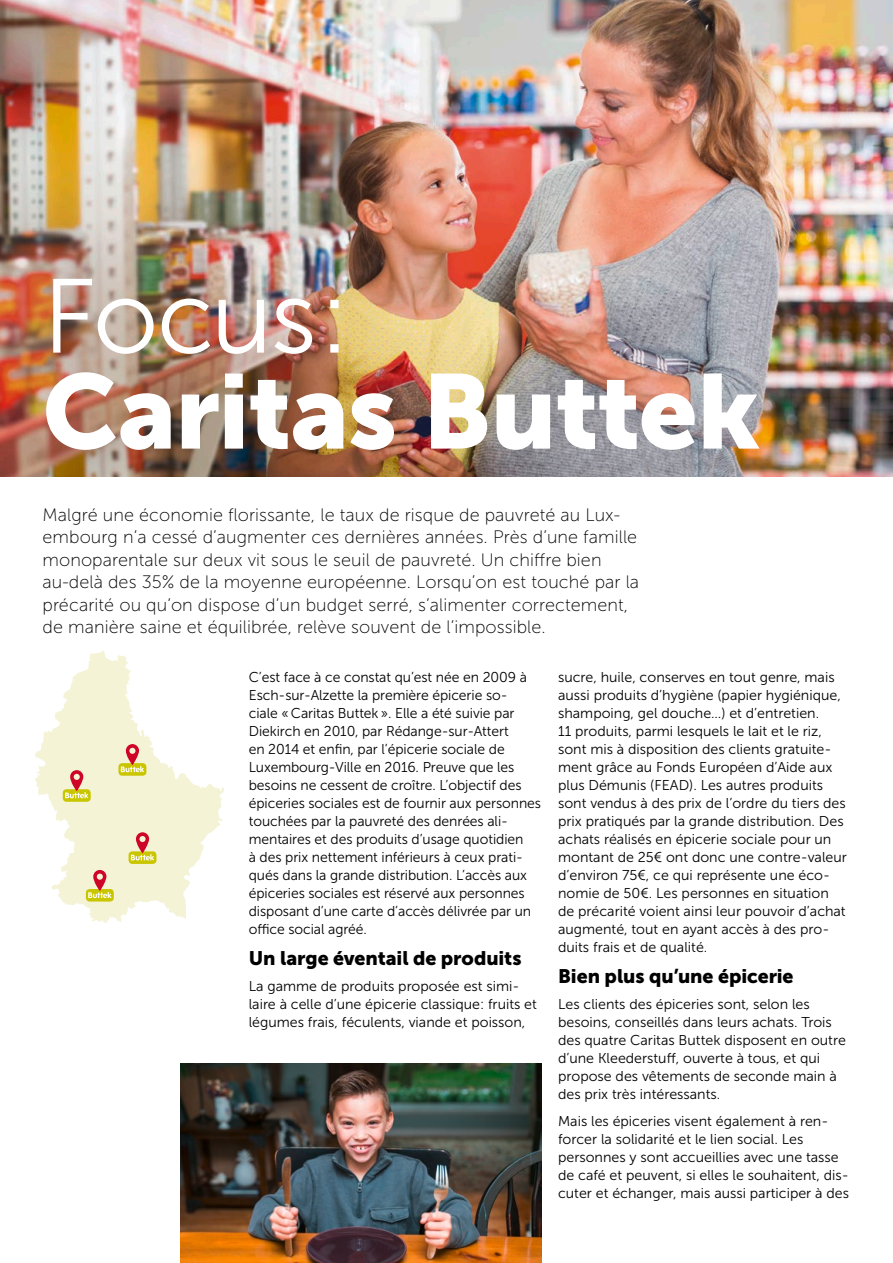
<style>
.page{position:relative;width:893px;height:1263px;background:#fff}
.page>*{position:absolute;margin:0;border:0;box-sizing:border-box;transform-origin:0 0}
.t1{font:105px "Museo Sans 900";letter-spacing:-.01em;color:#fff}
.t2{font:105px "Museo Sans 300";letter-spacing:-.03em;color:#fff}
.t3{font:19.5px "Museo Sans 900";letter-spacing:-.005em;color:#000}
.t4{font:18px/22.5px "Museo Sans 100";letter-spacing:.005em;color:#000}
.t5{font:14.25px/18px "Museo Sans 300";color:#000}
</style>
<div class="page">
<img style="left:0;top:0;width:893px;height:476px">
<img style="left:180px;top:1063px;width:361px;height:200px">
<svg style="left:35px;top:651px;width:189px;height:272px;fill:#f4f3d6"></svg>
<svg style="left:118px;top:763px;width:28px;height:13px"></svg>
<svg style="left:121px;top:744px;width:23px;height:28px"></svg>
<div style="left:86px;top:889px;width:28px;height:12px;background:#c9c600;border-radius:4px"></div>
<svg style="left:88px;top:870px;width:23px;height:28px"></svg>
<svg style="left:63px;top:789px;width:28px;height:13px"></svg>
<svg style="left:65px;top:770px;width:23px;height:28px"></svg>
<svg style="left:129px;top:851px;width:27px;height:13px"></svg>
<svg style="left:131px;top:832px;width:23px;height:28px"></svg>
<h1 class="t2" style="left:43px;top:260px;width:309px">Focus :</h1>
<h1 class="t1" style="left:43px;top:352px;width:719px">Caritas Buttek</h1>
<p class="t4" style="left:43px;top:503px;width:598px">Malgré une économie florissante, le taux de risque de pauvreté au Lux&shy;embourg n’a cessé d’augmenter ces dernières années. Près d’une famille monoparentale sur deux vit sous le seuil de pauvreté. Un chiffre bien au-delà des 35% de la moyenne européenne. Lorsqu’on est touché par la précarité ou qu’on dispose d’un budget serré, s’alimenter correctement, de manière saine et équilibrée, relève souvent de l’impossible.</p>
<p class="t5" style="left:249px;top:668px;width:294px">C’est face à ce constat qu’est née en 2009 à Esch-sur-Alzette la première épicerie so-<br>ciale « Caritas Buttek ». Elle a été suivie par Diekirch en 2010, par Rédange-sur-Attert<br>en 2014 et enfin, par l’épicerie sociale de Luxembourg-Ville en 2016. Preuve que les besoins ne cessent de croître. L’objectif des épiceries sociales est de fournir aux personnes touchées par la pauvreté des denrées ali&shy;mentaires et des produits d’usage quotidien<br>à des prix nettement inférieurs à ceux prati&shy;qués dans la grande distribution. L’accès aux épiceries sociales est réservé aux personnes disposant d’une carte d’accès délivrée par un office social agréé.</p>
<h2 class="t3" style="left:249px;top:947px;width:274px">Un large éventail de produits</h2>
<p class="t5" style="left:249px;top:977px;width:290px">La gamme de produits proposée est simi&shy;laire à celle d’une épicerie classique: fruits et légumes frais, féculents, viande et poisson,</p>
<p class="t5" style="left:558px;top:668px;width:290px">sucre, huile, conserves en tout genre, mais aussi produits d’hygiène (papier hygiénique, shampoing, gel douche…) et d’entretien.<br>11 produits, parmi lesquels le lait et le riz, sont mis à disposition des clients gratuite&shy;ment grâce au Fonds Européen d’Aide aux plus Démunis (FEAD). Les autres produits sont vendus à des prix de l’ordre du tiers des prix pratiqués par la grande distribution. Des achats réalisés en épicerie sociale pour un montant de 25€ ont donc une contre-valeur d’environ 75€, ce qui représente une éco&shy;nomie de 50€. Les personnes en situation de précarité voient ainsi leur pouvoir d’achat augmenté, tout en ayant accès à des pro&shy;duits frais et de qualité.</p>
<h2 class="t3" style="left:558px;top:965px;width:237px">Bien plus qu’une épicerie</h2>
<p class="t5" style="left:558px;top:995px;width:289px">Les clients des épiceries sont, selon les besoins, conseillés dans leurs achats. Trois des quatre Caritas Buttek disposent en outre d’une Kleederstuff, ouverte à tous, et qui propose des vêtements de seconde main à des prix très intéressants.</p>
<p class="t5" style="left:558px;top:1112px;width:292px">Mais les épiceries visent également à ren&shy;forcer la solidarité et le lien social. Les personnes y sont accueillies avec une tasse de café et peuvent, si elles le souhaitent, dis&shy;cuter et échanger, mais aussi participer à des</p>
</div>
